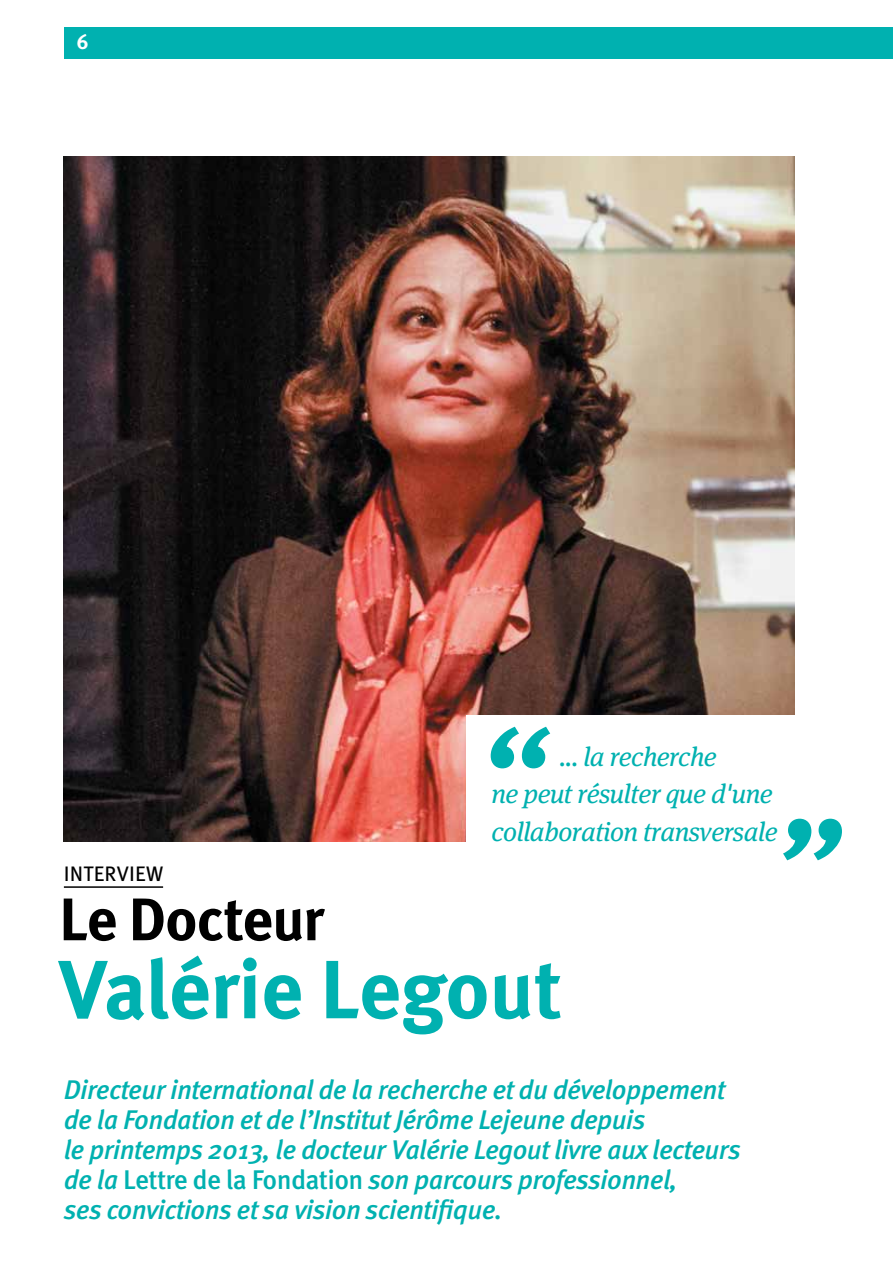
<style>
.page{position:relative;width:893px;height:1263px;background:#fff}
.page>*{position:absolute;margin:0;border:0;box-sizing:border-box;transform-origin:0 0}
.t1{font:italic 150px "Meta OT";color:#00b1b0}
.t2{font:700 82.5px "Meta OT";letter-spacing:-.01em;color:#00b1b0}
.t3{font:700 60px "Meta OT";letter-spacing:-.02em;color:#000}
.t4{font:italic 500 27px/30px "Meta OT";letter-spacing:-.025em;color:#00b1b0}
.t5{font:italic 27px/37.5px "Meta Serif OT";letter-spacing:-.02em;color:#00b1b0;text-align:center}
.t6{font:21px "Meta OT";letter-spacing:.01em;color:#000}
.t7{font:700 21px "Meta OT";color:#fff}
.s1{font-style:normal}
</style>
<div class="page">
<div style="left:64px;top:27px;width:829px;height:32px;background:#00b1b0"></div>
<hr style="left:64px;top:886px;width:99px;height:2px;background:#000">
<img style="left:64px;top:157px;width:730px;height:684px">
<div style="left:466px;top:715px;width:390px;height:153px;background:#fff"></div>
<p class="t7" style="left:77px;top:28px;width:14px">6</p>
<p class="t6" style="left:64px;top:861px;width:101px">INTERVIEW</p>
<h1 class="t1" style="left:472px;top:695px;width:73px">“</h1>
<p class="t5" style="left:491px;top:738px;width:288px">... la recherche<br>ne peut résulter que d'une collaboration transversale</p>
<h1 class="t1" style="left:768px;top:785px;width:73px">”</h1>
<h3 class="t3" style="left:59px;top:881px;width:267px">Le Docteur</h3>
<h2 class="t2" style="left:59px;top:937px;width:505px">Valérie Legout</h2>
<p class="t4" style="left:64px;top:1075px;width:679px">Directeur international de la recherche et du développement de la Fondation et de l’Institut Jérôme Lejeune depuis<br>le printemps 2013, le docteur Valérie Legout livre aux lecteurs de la <span class="s1">Lettre de la Fondation</span> son parcours professionnel,<br>ses convictions et sa vision scientifique.</p>
</div>
